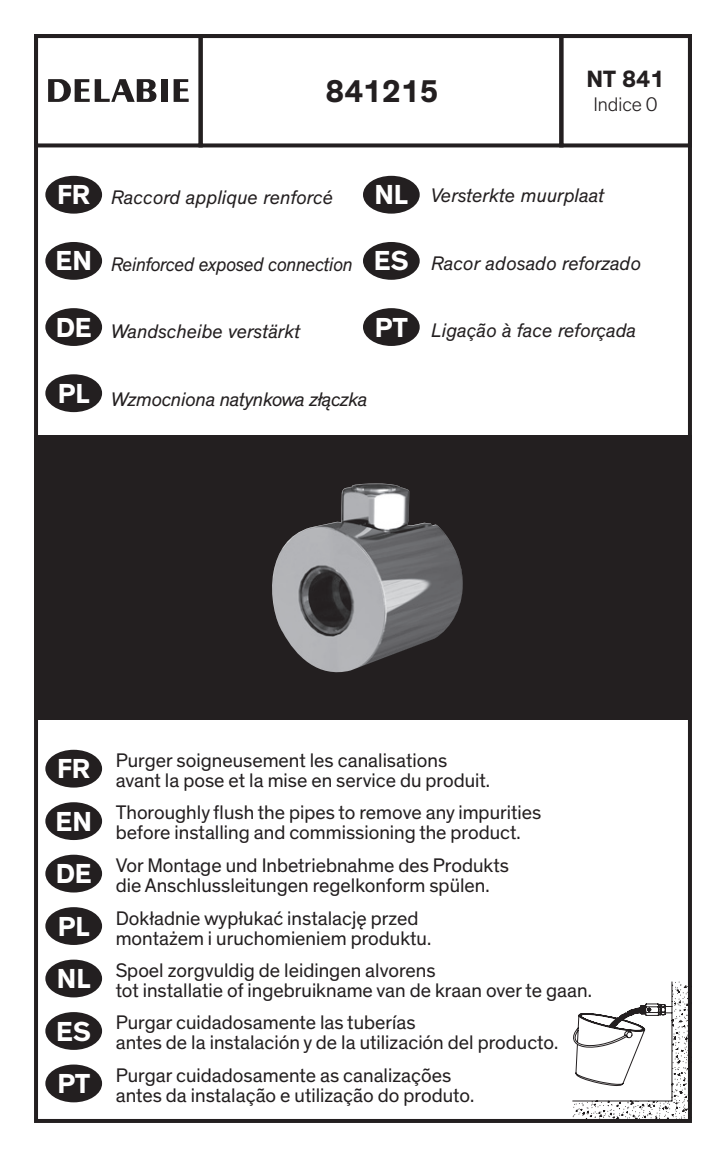
<style>
.page{position:relative;width:726px;height:1157px;background:#fff}
.page>*{position:absolute;margin:0;border:0;box-sizing:border-box;transform-origin:0 0}
.t1{font:700 32px "Theinhardt";color:#231f20}
.t2{font:700 28px/52.4px "Theinhardt";color:#fff;text-align:justify}
.t3{font:700 24px "Theinhardt";color:#231f20}
.t4{font:20px/20px "Theinhardt";color:#231f20}
.t5{font:italic 20px "Theinhardt";letter-spacing:-.01em;color:#231f20}
.t6{font:italic 20px "Theinhardt";letter-spacing:-.01em;color:#231f20;scale:.95 1}
.t7{font:300 20px "Theinhardt";color:#231f20}
</style>
<div class="page">
<svg style="left:572px;top:981px;width:115px;height:137px"></svg>
<div style="left:45px;top:176px;width:57px;height:38px;background:#231f20;border-radius:50%"></div>
<div style="left:45px;top:242px;width:57px;height:38px;background:#231f20;border-radius:50%"></div>
<div style="left:45px;top:308px;width:57px;height:38px;background:#231f20;border-radius:50%"></div>
<div style="left:45px;top:374px;width:57px;height:38px;background:#231f20;border-radius:50%"></div>
<div style="left:363px;top:176px;width:57px;height:38px;background:#231f20;border-radius:50%"></div>
<div style="left:363px;top:242px;width:57px;height:38px;background:#231f20;border-radius:50%"></div>
<div style="left:363px;top:308px;width:57px;height:38px;background:#231f20;border-radius:50%"></div>
<div style="left:34px;top:435px;width:658px;height:284px;background:#231f20"></div>
<img style="left:272px;top:483px;width:191px;height:190px">
<div style="left:45px;top:1012px;width:57px;height:37px;background:#231f20;border-radius:50%"></div>
<div style="left:45px;top:749px;width:57px;height:38px;background:#231f20;border-radius:50%"></div>
<div style="left:45px;top:802px;width:57px;height:38px;background:#231f20;border-radius:50%"></div>
<div style="left:45px;top:854px;width:57px;height:38px;background:#231f20;border-radius:50%"></div>
<div style="left:45px;top:907px;width:57px;height:38px;background:#231f20;border-radius:50%"></div>
<div style="left:45px;top:959px;width:57px;height:38px;background:#231f20;border-radius:50%"></div>
<div style="left:45px;top:1064px;width:57px;height:38px;background:#231f20;border-radius:50%"></div>
<div style="left:34px;top:34px;width:169px;height:113px;border:4px solid #231f20"></div>
<div style="left:198px;top:34px;width:365px;height:113px;border:4px solid #231f20"></div>
<svg style="left:48px;top:79px;width:108px;height:23px"></svg>
<div style="left:161px;top:79px;width:7px;height:23px;background:#231f20"></div>
<svg style="left:174px;top:79px;width:15px;height:23px"></svg>
<div style="left:559px;top:34px;width:133px;height:113px;border:4px solid #231f20"></div>
<div style="left:34px;top:34px;width:658px;height:1089px;border:4px solid #231f20"></div>
<h1 class="t1" style="left:325px;top:71px;width:115px">841215</h1>
<p class="t3" style="left:586px;top:64px;width:80px">NT 841</p>
<p class="t7" style="left:593px;top:93px;width:66px">Indice 0</p>
<h2 class="t2" style="left:57px;top:169px;width:34px">FR</h2>
<p class="t5" style="left:111px;top:186px;width:224px">Raccord applique renforcé</p>
<h2 class="t2" style="left:374px;top:169px;width:35px">NL</h2>
<p class="t5" style="left:431px;top:184px;width:175px">Versterkte muurplaat</p>
<h2 class="t2" style="left:55px;top:235px;width:38px">EN</h2>
<p class="t6" style="left:111px;top:253px;width:256px">Reinforced exposed connection</p>
<h2 class="t2" style="left:374px;top:235px;width:36px">ES</h2>
<p class="t5" style="left:431px;top:251px;width:212px">Racor adosado reforzado</p>
<h2 class="t2" style="left:56px;top:302px;width:38px">DE</h2>
<p class="t5" style="left:111px;top:320px;width:191px">Wandscheibe verstärkt</p>
<h2 class="t2" style="left:375px;top:302px;width:34px">PT</h2>
<p class="t5" style="left:431px;top:318px;width:207px">Ligação à face reforçada</p>
<h2 class="t2" style="left:58px;top:368px;width:34px">PL</h2>
<p class="t5" style="left:111px;top:387px;width:258px">Wzmocniona natynkowa złączka</p>
<h2 class="t2" style="left:55px;top:743px;width:38px">FR EN DE PL NL</h2>
<h2 class="t2" style="left:56px;top:1005px;width:37px">ES</h2>
<h2 class="t2" style="left:57px;top:1058px;width:34px">PT</h2>
<p class="t4" style="left:116px;top:751px;width:376px">Purger soigneusement les canalisations avant la pose et la mise en service du produit.</p>
<p class="t4" style="left:116px;top:803px;width:427px">Thoroughly flush the pipes to remove any impurities before installing and commissioning the product.</p>
<p class="t4" style="left:116px;top:856px;width:395px">Vor Montage und Inbetriebnahme des Produkts die Anschlussleitungen regelkonform spülen.</p>
<p class="t4" style="left:116px;top:908px;width:317px">Dokładnie wypłukać instalację przed montażem i uruchomieniem produktu.</p>
<p class="t4" style="left:116px;top:960px;width:477px">Spoel zorgvuldig de leidingen alvorens<br>tot installatie of ingebruikname van de kraan over te gaan.</p>
<p class="t4" style="left:116px;top:1012px;width:444px">Purgar cuidadosamente las tuberías<br>antes de la instalación y de la utilización del producto.</p>
<p class="t4" style="left:116px;top:1065px;width:360px">Purgar cuidadosamente as canalizações antes da instalação e utilização do produto.</p>
</div>
